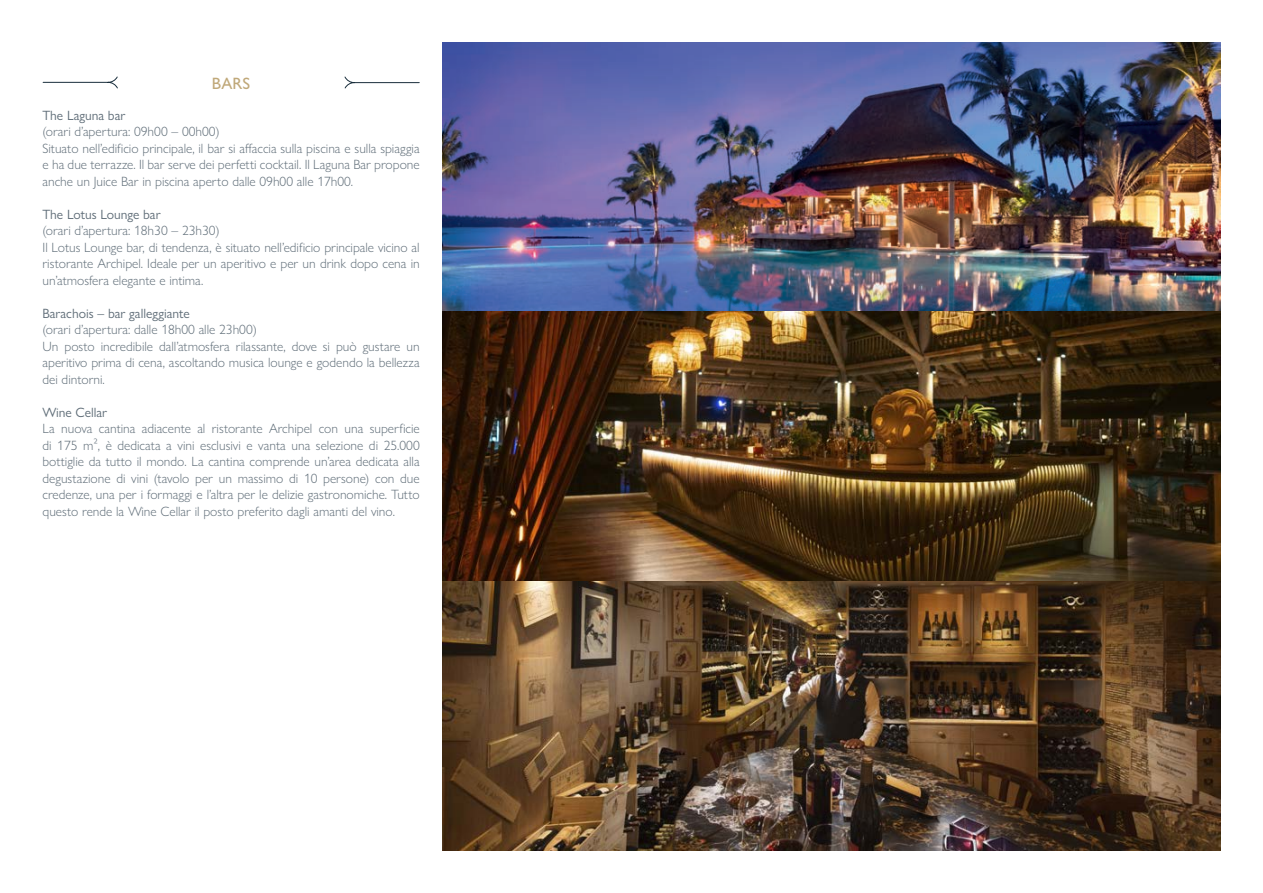
<style>
.page{position:relative;width:1263px;height:893px;background:#fff}
.page>*{position:absolute;margin:0;border:0;box-sizing:border-box;transform-origin:0 0}
.t1{font:500 16.5px "Gill Sans Nova";color:#c0a879}
.t2{font:300 13.5px/16.5px "Gill Sans Nova";color:#5e6c77}
.t3{font:13.5px "Gill Sans Nova";color:#5e6c77}
</style>
<div class="page">
<svg style="left:42px;top:76px;width:378px;height:13px"></svg>
<img style="left:443px;top:43px;width:777px;height:807px">
<p class="t1" style="left:212px;top:73px;width:40px">BARS</p>
<p class="t3" style="left:43px;top:107px;width:84px">The Laguna bar</p>
<p class="t2" style="left:43px;top:123px;width:379px">(orari d’apertura: 09h00 – 00h00)<br>Situato nell’edificio principale, il bar si affaccia sulla piscina e sulla spiaggia e ha due terrazze. Il bar serve dei perfetti cocktail. Il Laguna Bar propone anche un Juice Bar in piscina aperto dalle 09h00 alle 17h00.</p>
<p class="t3" style="left:43px;top:206px;width:120px">The Lotus Lounge bar</p>
<p class="t2" style="left:43px;top:222px;width:379px">(orari d’apertura: 18h30 – 23h30)<br>Il Lotus Lounge bar, di tendenza, è situato nell’edificio principale vicino al ristorante Archipel. Ideale per un aperitivo e per un drink dopo cena in un’atmosfera elegante e intima.</p>
<p class="t3" style="left:43px;top:305px;width:149px">Barachois – bar galleggiante</p>
<p class="t2" style="left:43px;top:321px;width:379px">(orari d’apertura: dalle 18h00 alle 23h00)<br>Un posto incredibile dall’atmosfera rilassante, dove si può gustare un aperitivo prima di cena, ascoltando musica lounge e godendo la bellezza dei dintorni.</p>
<p class="t3" style="left:43px;top:404px;width:66px">Wine Cellar</p>
<p class="t2" style="left:43px;top:420px;width:379px;text-align:justify">La nuova cantina adiacente al ristorante Archipel con una superficie di 175 m², è dedicata a vini esclusivi e vanta una selezione di 25.000 bottiglie da tutto il mondo. La cantina comprende un’area dedicata alla degustazione di vini (tavolo per un massimo di 10 persone) con due credenze, una per i formaggi e l’altra per le delizie gastronomiche. Tutto questo rende la Wine Cellar il posto preferito dagli amanti del vino.</p>
</div>
